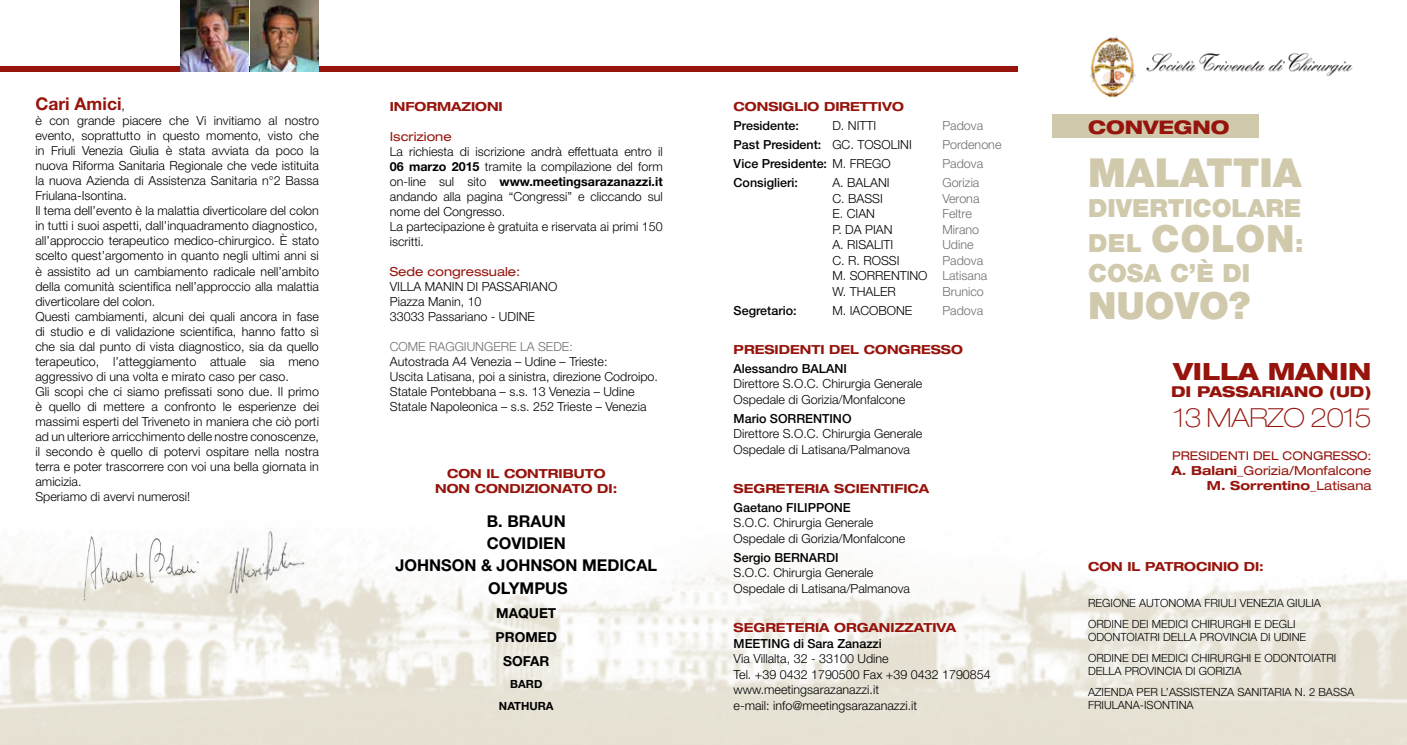
<style>
.page{position:relative;width:1407px;height:745px;background:#fff}
.page>*{position:absolute;margin:0;border:0;box-sizing:border-box;transform-origin:0 0}
.t1{font:900 40px "Helvetica Neue";color:#d0c9ac}
.t2{font:900 37.5px "Helvetica Neue";letter-spacing:.01em;color:#d0c9ac}
.t3{font:100 expanded 26.25px "Helvetica Neue";letter-spacing:-.01em;color:#96140c}
.t4{font:900 25px "Helvetica Neue";color:#d0c9ac}
.t5{font:800 expanded 23.75px "Helvetica Neue";color:#96140c}
.t6{font:800 expanded 18.75px "Helvetica Neue";color:#96140c}
.t7{font:700 17.5px "Helvetica Neue";color:#96140c}
.t8{font:700 16.25px/22.1px "Helvetica Neue";color:#000;text-align:center}
.t9{font:800 expanded 15px "Helvetica Neue";letter-spacing:-.005em;color:#96140c}
.t10{font:700 13.75px/24px "Helvetica Neue";color:#000;text-align:center}
.t11{font:300 12.5px/15px "Helvetica Neue";color:#000}
.t12{font:500 12.5px "Helvetica Neue";color:#000}
.t13{font:700 expanded 12.5px "Helvetica Neue";color:#96140c}
.t14{font:300 12.5px "Helvetica Neue";color:#6f6f6f}
.t15{font:expanded 12.5px/15px "Helvetica Neue";color:#96140c;text-align:right}
.t16{font:expanded 12px "Helvetica Neue";color:#96140c}
.t17{font:300 11.25px/20.6px "Helvetica Neue";color:#000}
.t18{font:700 11.25px/21px "Helvetica Neue";color:#000;text-align:center}
.s1{font-weight:300;font-size:12.5px;color:#000}
.s2{font-weight:700}
.s3{font-weight:300}
.s4{color:#6f6f6f}
.s5{font-size:25px}
</style>
<div class="page">
<div style="left:0;top:66px;width:1017px;height:6px;background:#96140c"></div>
<img style="left:0;top:542px;width:1407px;height:202px">
<img style="left:1090px;top:36px;width:263px;height:61px">
<div style="left:1052px;top:114px;width:207px;height:24px;background:#d0c9ac"></div>
<img style="left:180px;top:0;width:69px;height:72px">
<img style="left:251px;top:0;width:68px;height:72px">
<img style="left:77px;top:536px;width:125px;height:74px">
<img style="left:218px;top:530px;width:101px;height:83px">
<h3 class="t7" style="left:35px;top:93px;width:91px">Cari Amici<span class="s1">,</span></h3>
<p class="t11" style="left:35px;top:113px;width:285px">è con grande piacere che Vi invitiamo al nostro evento, soprattutto in questo momento, visto che in Friuli Venezia Giulia è stata avviata da poco la nuova Riforma Sanitaria Regionale che vede istituita la nuova Azienda di Assistenza Sanitaria n°2 Bassa Friulana-Isontina.<br>Il tema dell’evento è la malattia diverticolare del colon in tutti i suoi aspetti, dall’inquadramento diagnostico, all’approccio terapeutico medico-chirurgico. È stato scelto quest’argomento in quanto negli ultimi anni si è assistito ad un cambiamento radicale nell’ambito della comunità scientifica nell’approccio alla malattia diverticolare del colon.<br>Questi cambiamenti, alcuni dei quali ancora in fase di studio e di validazione scientifica, hanno fatto sì che sia dal punto di vista diagnostico, sia da quello terapeutico, l’atteggiamento attuale sia meno aggressivo di una volta e mirato caso per caso.<br>Gli scopi che ci siamo prefissati sono due. Il primo è quello di mettere a confronto le esperienze dei massimi esperti del Triveneto in maniera che ciò porti ad un ulteriore arricchimento delle nostre conoscenze, il secondo è quello di potervi ospitare nella nostra terra e poter trascorrere con voi una bella giornata in amicizia.<br>Speriamo di avervi numerosi!</p>
<p class="t13" style="left:390px;top:99px;width:114px">INFORMAZIONI</p>
<p class="t15" style="left:390px;top:129px;width:63px">Iscrizione</p>
<p class="t11" style="left:390px;top:144px;width:274px">La richiesta di iscrizione andrà effettuata entro il <span class="s2">06 marzo 2015</span> tramite la compilazione del form on-line sul sito <span class="s2">www.meetingsarazanazzi.it </span>andando alla pagina “Congressi” e cliccando sul nome del Congresso.<br>La partecipazione è gratuita e riservata ai primi 150 iscritti.</p>
<p class="t15" style="left:390px;top:264px;width:132px">Sede congressuale:</p>
<p class="t11" style="left:390px;top:279px;width:168px">VILLA MANIN DI PASSARIANO<br>Piazza Manin, 10<br>33033 Passariano - UDINE</p>
<p class="t14" style="left:390px;top:339px;width:58px">Come ragg</p>
<p class="t14" style="left:464px;top:339px;width:13px">iung</p>
<p class="t14" style="left:493px;top:339px;width:81px">ere la sede:</p>
<p class="t11" style="left:390px;top:354px;width:270px">Autostrada A4 Venezia – Udine – Trieste:<br>Uscita Latisana, poi a sinistra, direzione Codroipo.<br>Statale Pontebbana – s.s. 13 Venezia – Udine Statale Napoleonica – s.s. 252 Trieste – Venezia</p>
<p class="t13" style="left:447px;top:465px;width:24px">CON</p>
<p class="t13" style="left:486px;top:465px;width:29px">IL CONTRI</p>
<p class="t13" style="left:563px;top:465px;width:34px">BUTO</p>
<p class="t13" style="left:435px;top:480px;width:13px">NON</p>
<p class="t13" style="left:475px;top:480px;width:11px">CONDI</p>
<p class="t13" style="left:525px;top:480px;width:20px">ZION</p>
<p class="t13" style="left:562px;top:480px;width:57px">ATO DI:</p>
<h3 class="t8" style="left:395px;top:509px;width:263px">B. BRAUN<br>COVIDIEN<br>JOHNSON &amp; JOHNSON MEDICAL<br>OLYMPUS</h3>
<p class="t10" style="left:495px;top:600px;width:63px">MAQUET<br>PROMED<br>SOFAR</p>
<p class="t18" style="left:499px;top:673px;width:56px">BARD<br>NATHURA</p>
<p class="t13" style="left:733px;top:99px;width:172px">CONSIGLIO DIRETTIVO</p>
<p class="t12" style="left:733px;top:118px;width:67px">Presidente:</p>
<p class="t11" style="left:832px;top:118px;width:45px">D. Nitti</p>
<p class="t14" style="left:942px;top:118px;width:42px">Padova</p>
<p class="t12" style="left:733px;top:137px;width:180px">Past President: <span class="s3">GC. Tosolin i</span></p>
<p class="t14" style="left:942px;top:137px;width:61px">Pordenone</p>
<p class="t12" style="left:733px;top:156px;width:159px">Vice Presidente: <span class="s3">M. Frego</span></p>
<p class="t14" style="left:942px;top:156px;width:42px">Padova</p>
<p class="t12" style="left:733px;top:175px;width:66px">Consiglieri:</p>
<p class="t11" style="left:832px;top:175px;width:59px">A. Balan i</p>
<p class="t14" style="left:942px;top:175px;width:39px">Gorizia</p>
<p class="t11" style="left:832px;top:190px;width:52px">C. Bassi</p>
<p class="t14" style="left:942px;top:190px;width:39px">Verona</p>
<p class="t11" style="left:733px;top:206px;width:54px">E</p>
<p class="t11" style="left:840px;top:206px;width:28px">. Cian</p>
<p class="t14" style="left:942px;top:206px;width:31px">Feltre</p>
<p class="t11" style="left:832px;top:221px;width:53px">P. Da Pian</p>
<p class="t14" style="left:942px;top:221px;width:38px">Mirano</p>
<p class="t11" style="left:832px;top:237px;width:62px">A. Risaliti</p>
<p class="t14" style="left:942px;top:237px;width:33px">Udine</p>
<p class="t11" style="left:832px;top:252px;width:69px">C. R. Rossi</p>
<p class="t11" style="left:832px;top:252px;width:156px;line-height:15.5px;text-indent:110px"><span class="s4">Padova<br></span>M. Sorrentino <span class="s4">Latisana<br></span>W. Thaler</p>
<p class="t14" style="left:942px;top:283px;width:43px">Brunico</p>
<p class="t12" style="left:733px;top:302px;width:65px">Segretario:</p>
<p class="t11" style="left:832px;top:302px;width:81px">M. Iacobone</p>
<p class="t14" style="left:942px;top:302px;width:42px">Padova</p>
<p class="t13" style="left:733px;top:341px;width:21px">PRESIDENTI</p>
<p class="t13" style="left:829px;top:341px;width:11px">DEL</p>
<p class="t13" style="left:864px;top:341px;width:24px">CONGRESSO</p>
<p class="t12" style="left:733px;top:360px;width:115px">Alessandro Balani</p>
<p class="t11" style="left:733px;top:375px;width:190px;line-height:15.5px">Direttore S.O.C. Chirurgia Generale<br>Ospedale di Gorizia/Monfalcone</p>
<p class="t12" style="left:733px;top:410px;width:119px">Mario Sorrentino</p>
<p class="t11" style="left:733px;top:425px;width:190px;line-height:15.5px">Direttore S.O.C. Chirurgia Generale<br>Ospedale di Latisana/Palmanova</p>
<p class="t13" style="left:733px;top:480px;width:21px">SEGRETERI</p>
<p class="t13" style="left:819px;top:480px;width:35px">A SCIENTI</p>
<p class="t13" style="left:894px;top:480px;width:36px">FICA</p>
<p class="t12" style="left:733px;top:499px;width:119px">Gaetano Filippone</p>
<p class="t11" style="left:733px;top:514px;width:173px;line-height:15.5px">S.O.C. Chirurgia Generale<br>Ospedale di Gorizia/Monfalcone</p>
<p class="t12" style="left:733px;top:549px;width:106px">Sergio Bernardi</p>
<p class="t11" style="left:733px;top:564px;width:178px;line-height:15.5px">S.O.C. Chirurgia Generale<br>Ospedale di Latisana/Palmanova</p>
<p class="t13" style="left:733px;top:619px;width:21px">SEGRETERI</p>
<p class="t13" style="left:819px;top:619px;width:138px">A ORGANI ZZATIVA</p>
<p class="t12" style="left:733px;top:635px;width:150px">Meeting di Sara Zanazzi</p>
<p class="t11" style="left:733px;top:650px;width:259px;line-height:15.5px">Via Villalta, 32 - 33100 Udine<br>Tel. +39 0432 1790500 Fax +39 0432 1790854 www.meetingsarazanazzi.it<br>e-mail: info@meetingsarazanazzi.it</p>
<h3 class="t6" style="left:1088px;top:115px;width:143px">CONVEGNO</h3>
<h1 class="t1" style="left:1088px;top:148px;width:215px">MALATTIA</h1>
<h3 class="t4" style="left:1088px;top:193px;width:215px">DIVERTICOLARE</h3>
<h2 class="t2" style="left:1088px;top:216px;width:217px"><span class="s5">DEL</span> COLON<span class="s5">:</span></h2>
<h3 class="t4" style="left:1088px;top:258px;width:164px">COSA C’È DI</h3>
<h2 class="t2" style="left:1088px;top:283px;width:164px">NUOVO?</h2>
<h3 class="t5" style="left:1173px;top:355px;width:196px">VILLA MANIN</h3>
<p class="t9" style="left:1171px;top:382px;width:138px">DI PASSARIANO</p>
<p class="t9" style="left:1329px;top:382px;width:44px">(UD)</p>
<h3 class="t3" style="left:1173px;top:402px;width:200px">13 MARZO 2015</h3>
<p class="t16" style="left:1172px;top:448px;width:201px">Presi dentI del Congresso:</p>
<p class="t15" style="left:1171px;top:462px;width:202px"><span class="s2">A. BALANI</span>_Gorizia/Monfalcone<br><span class="s2">M. SORRENTINO</span>_Latisana</p>
<p class="t13" style="left:1088px;top:558px;width:177px">CON IL PATROCINIO DI:</p>
<p class="t17" style="left:1088px;top:592px;width:234px">REGIONE AUTONOMA FRI ULI VENEZIA GIULIA<br>ORDINE DEI MEDICI CHIRURGHI E DEGLI</p>
<p class="t17" style="left:1088px;top:626px;width:62px">ODONTOIATRI</p>
<p class="t17" style="left:1088px;top:626px;width:239px;text-indent:75px">DELLA PROVINCIA DI UDINE<br>ORDINE DEI MEDICI CHIRURGHI E ODONTOIATRI</p>
<p class="t17" style="left:1088px;top:660px;width:150px">DELLA PROVINCIA DI GORIZIa azienda</p>
<p class="t17" style="left:1136px;top:680px;width:85px">per l’assistenza</p>
<p class="t17" style="left:1237px;top:680px;width:117px">san itaria n . 2 Bassa</p>
<p class="t17" style="left:1088px;top:694px;width:39px">friulana</p>
<p class="t17" style="left:1140px;top:694px;width:47px">-isontina</p>
</div>
